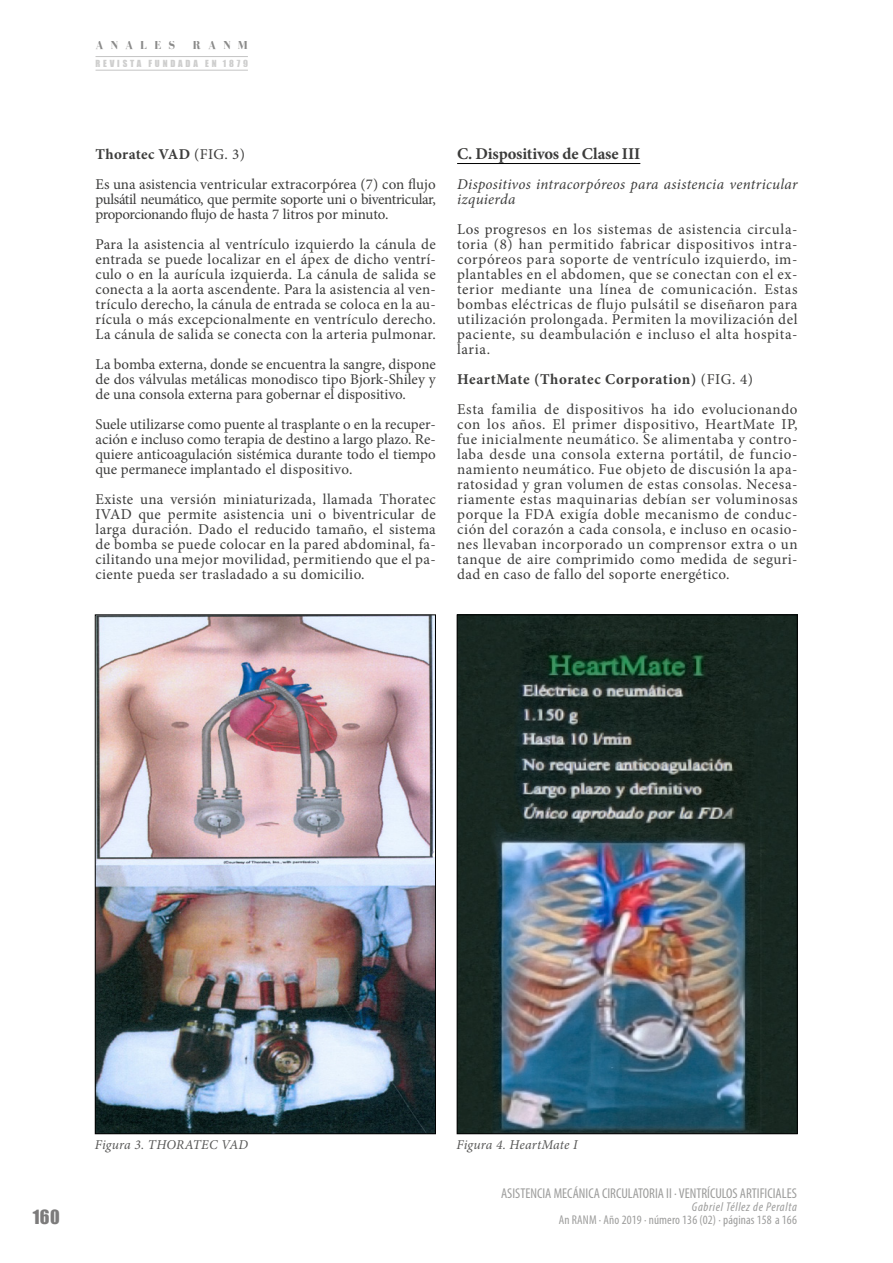
<style>
.page{position:relative;width:893px;height:1263px;background:#fff}
.page>*{position:absolute;margin:0;border:0;box-sizing:border-box;transform-origin:0 0}
.t1{font:18px "Impact";color:#7c7b7b}
.Titulillos{font:700 16.5px "Minion Pro";letter-spacing:-.01em;color:#3c3c3b}
.Anales{font:15px/15px "Minion Pro";letter-spacing:.02em;color:#3c3c3b;text-align:justify}
.Anales-2{font:italic 15px/15px "Minion Pro";letter-spacing:.02em;color:#3c3c3b}
.Anales-3{font:700 15px "Minion Pro";letter-spacing:.03em;color:#3c3c3b}
.t2{font:condensed 14.25px "Myriad Pro";color:#9d9d9c}
.t3{font:italic 13.5px "Minion Pro";letter-spacing:.01em;color:#575756}
.t4{font:condensed 12.75px "Myriad Pro";letter-spacing:.01em;color:#9d9d9c}
.t5{font:italic condensed 12.75px "Myriad Pro";letter-spacing:.05em;color:#9d9d9c}
.t6{font:700 12px "Bodoni FLF";letter-spacing:.6em;color:#3c3c3b}
.t7{font:9px "Impact";letter-spacing:.315em;color:#9d9d9c}
.s1{font-weight:400}
</style>
<div class="page">
<hr style="left:96px;top:56px;width:152px;height:1px;background:#9d9d9c">
<hr style="left:96px;top:70px;width:152px;height:1px;background:#9d9d9c">
<hr style="left:457px;top:163px;width:183px;height:1px;background:#000">
<img style="left:97px;top:616px;width:337px;height:516px">
<img style="left:459px;top:616px;width:337px;height:516px">
<p class="t6" style="left:96px;top:39px;width:81px">ANALES</p>
<p class="t6" style="left:193px;top:39px;width:57px">RANM</p>
<p class="t7" style="left:96px;top:56px;width:154px">REVISTA FUNDADA EN 1879</p>
<p class="Anales-3" style="left:95px;top:144px;width:151px">Thoratec VAD <span class="s1">(FIG. 3)</span></p>
<p class="Anales" style="left:95px;top:177px;width:342px">Es una asistencia ventricular extracorpórea (7) con flujo pulsátil neumático, que permite soporte uni o biventricular, proporcionando flujo de hasta 7 litros por minuto.</p>
<p class="Anales" style="left:95px;top:237px;width:342px">Para la asistencia al ventrículo izquierdo la cánula de entrada se puede localizar en el ápex de dicho ventrí&shy;culo o en la aurícula izquierda. La cánula de salida se conecta a la aorta ascendente. Para la asistencia al ven&shy;trículo derecho, la cánula de entrada se coloca en la au&shy;rícula o más excepcionalmente en ventrículo derecho.<br>La cánula de salida se conecta con la arteria pulmonar.</p>
<p class="Anales" style="left:95px;top:357px;width:342px">La bomba externa, donde se encuentra la sangre, dispone de dos válvulas metálicas monodisco tipo Bjork-Shiley y de una consola externa para gobernar el dispositivo.</p>
<p class="Anales" style="left:95px;top:417px;width:342px">Suele utilizarse como puente al trasplante o en la recuper&shy;ación e incluso como terapia de destino a largo plazo. Re&shy;quiere anticoagulación sistémica durante todo el tiempo que permanece implantado el dispositivo.</p>
<p class="Anales" style="left:95px;top:492px;width:342px">Existe una versión miniaturizada, llamada Thoratec IVAD que permite asistencia uni o biventricular de larga duración. Dado el reducido tamaño, el sistema de bomba se puede colocar en la pared abdominal, fa&shy;cilitando una mejor movilidad, permitiendo que el pa&shy;ciente pueda ser trasladado a su domicilio.</p>
<p class="Titulillos" style="left:457px;top:142px;width:185px">C. Dispositivos de Clase III</p>
<p class="Anales-2" style="left:457px;top:177px;width:342px">Dispositivos intracorpóreos para asistencia ventricular izquierda</p>
<p class="Anales" style="left:457px;top:222px;width:342px">Los progresos en los sistemas de asistencia circula&shy;toria (8) han permitido fabricar dispositivos intra&shy;corpóreos para soporte de ventrículo izquierdo, im&shy;plantables en el abdomen, que se conectan con el ex&shy;terior mediante una línea de comunicación. Estas bombas eléctricas de flujo pulsátil se diseñaron para utilización prolongada. Permiten la movilización del paciente, su deambulación e incluso el alta hospita&shy;laria.</p>
<p class="Anales-3" style="left:457px;top:369px;width:297px">HeartMate (Thoratec Corporation) <span class="s1">(FIG. 4)</span></p>
<p class="Anales" style="left:457px;top:402px;width:342px">Esta familia de dispositivos ha ido evolucionando con los años. El primer dispositivo, HeartMate IP, fue inicialmente neumático. Se alimentaba y contro&shy;laba desde una consola externa portátil, de funcio&shy;namiento neumático. Fue objeto de discusión la apa&shy;ratosidad y gran volumen de estas consolas. Necesa&shy;riamente estas maquinarias debían ser voluminosas porque la FDA exigía doble mecanismo de conduc&shy;ción del corazón a cada consola, e incluso en ocasio&shy;nes llevaban incorporado un comprensor extra o un tanque de aire comprimido como medida de seguri&shy;dad en caso de fallo del soporte energético.</p>
<p class="t1" style="left:33px;top:1203px;width:28px">160</p>
<p class="t3" style="left:95px;top:1135px;width:155px">Figura 3. THORATEC VAD</p>
<p class="t3" style="left:456px;top:1135px;width:123px">Figura 4. HeartMate I</p>
<p class="t2" style="left:501px;top:1184px;width:297px">ASISTENCIA MECÁNICA CIRCULATORIA II · VENTRÍCULOS ARTIFICIALES</p>
<p class="t5" style="left:692px;top:1199px;width:107px">Gabriel Téllez de Peralta</p>
<p class="t4" style="left:559px;top:1212px;width:240px">An RANM · Año 2019 · número 136 (02) · páginas 158 a 166</p>
</div>
